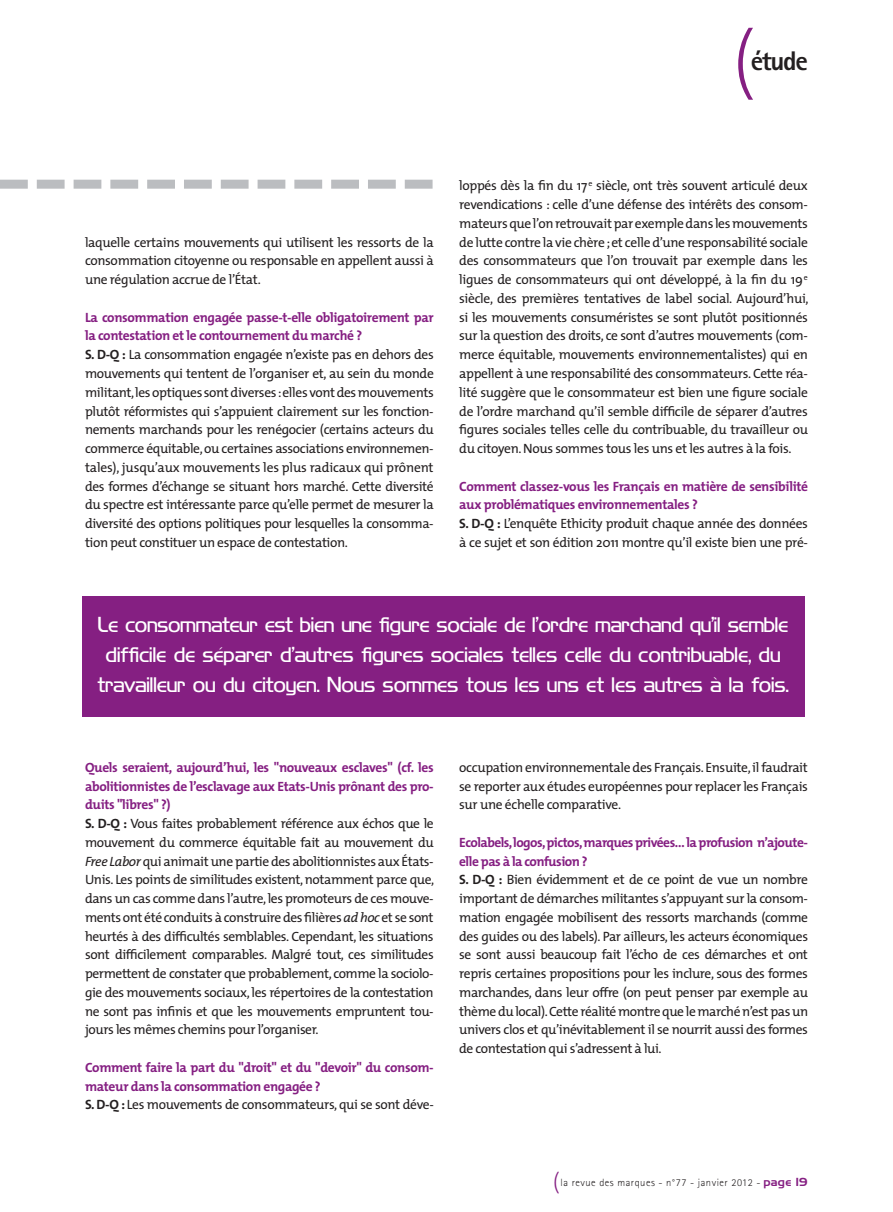
<style>
.page{position:relative;width:893px;height:1212px;background:#fff}
.page>*{position:absolute;margin:0;border:0;box-sizing:border-box;transform-origin:0 0}
.t1{font:300 75px "The Mix";color:#851f82}
.t2{font:800 27px "Rotis Sans Serif";letter-spacing:-.05em;color:#231f20}
.t3{font:19.5px/30px "Hancock Park Light Laser";color:#fff;text-align:center}
.t4{font:13.5px/18.8px "The Mix";letter-spacing:-.03em;color:#231f20}
.t5{font:700 13.5px/18.8px "The Mix";letter-spacing:-.025em;color:#851f82}
.t6{font:300 10.5px "Rotis Sans Serif";letter-spacing:.05em;color:#231f20}
.s1{font-weight:700;color:#851f82}
.s2{font-weight:700}
.s3{font-style:italic}
.s4{color:#231f20}
.s5{font-weight:400;color:#231f20}
.s6{font-family:"The Mix";font-size:22.5px;color:#851f82}
.s7{font-family:"Hancock Park Laser";font-weight:400;color:#851f82}
</style>
<div class="page">
<svg style="left:0;top:180px;width:433px;height:9px"></svg>
<div style="left:82px;top:596px;width:723px;height:121px;background:#851f82"></div>
<h1 class="t1" style="left:732px;top:31px;width:24px">(</h1>
<h2 class="t2" style="left:751px;top:52px;width:59px">étude</h2>
<p class="t4" style="left:85px;top:234px;width:350px;text-align:justify">laquelle certains mouvements qui utilisent les ressorts de la consommation citoyenne ou responsable en appellent aussi à une régulation accrue de l’État.</p>
<p class="t4" style="left:85px;top:309px;width:350px"><span class="s1">La consommation engagée passe-t-elle obligatoirement par la contestation et le contournement du marché ?<br></span><span class="s2">S. D-Q :</span> La consommation engagée n’existe pas en dehors des mouvements qui tentent de l’organiser et, au sein du monde militant, les optiques sont diverses : elles vont des mouvements plutôt réformistes qui s’appuient clairement sur les fonction&shy;nements marchands pour les renégocier (certains acteurs du commerce équitable, ou certaines associations environnemen&shy;tales), jusqu’aux mouvements les plus radicaux qui prônent des formes d’échange se situant hors marché. Cette diversité du spectre est intéressante parce qu’elle permet de mesurer la diversité des options politiques pour lesquelles la consomma&shy;tion peut constituer un espace de contestation.</p>
<p class="t4" style="left:459px;top:177px;width:351px;text-align:justify">loppés dès la fin du 17 <sup>e</sup> siècle, ont très souvent articulé deux revendications : celle d’une défense des intérêts des consom&shy;mateurs que l’on retrouvait par exemple dans les mouvements de lutte contre la vie chère ; et celle d’une responsabilité sociale des consommateurs que l’on trouvait par exemple dans les ligues de consommateurs qui ont développé, à la fin du 19 <sup>e </sup>siècle, des premières tentatives de label social. Aujourd’hui, si les mouvements consuméristes se sont plutôt positionnés sur la question des droits, ce sont d’autres mouvements (com&shy;merce équitable, mouvements environnementalistes) qui en appellent à une responsabilité des consommateurs. Cette réa&shy;lité suggère que le consommateur est bien une figure sociale de l’ordre marchand qu’il semble difficile de séparer d’autres figures sociales telles celle du contribuable, du travailleur ou du citoyen. Nous sommes tous les uns et les autres à la fois.</p>
<p class="t4" style="left:459px;top:478px;width:350px"><span class="s1">Comment classez-vous les Français en matière de sensibilité aux problématiques environnementales ?<br></span><span class="s2">S. D-Q :</span> L’enquête Ethicity produit chaque année des données à ce sujet et son édition 2011 montre qu’il existe bien une pré-</p>
<h3 class="t3" style="left:98px;top:611px;width:693px">Le consommateur est bien une figure sociale de l’ordre marchand qu’il semble difficile de séparer d’autres figures sociales telles celle du contribuable, du travailleur ou du citoyen. Nous sommes tous les uns et les autres à la fois.</h3>
<p class="t4" style="left:85px;top:759px;width:351px"><span class="s1">Quels seraient, aujourd’hui, les "nouveaux esclaves" (cf. les abolitionnistes de l’esclavage aux Etats-Unis prônant des pro&shy;duits "libres" ?)<br></span><span class="s2">S. D-Q :</span> Vous faites probablement référence aux échos que le mouvement du commerce équitable fait au mouvement du <span class="s3">Free Labor</span> qui animait une partie des abolitionnistes aux États-Unis. Les points de similitudes existent, notamment parce que, dans un cas comme dans l’autre, les promoteurs de ces mouve&shy;ments ont été conduits à construire des filières <span class="s3">ad hoc</span> et se sont heurtés à des difficultés semblables. Cependant, les situations sont difficilement comparables. Malgré tout, ces similitudes permettent de constater que probablement, comme la sociolo&shy;gie des mouvements sociaux, les répertoires de la contestation ne sont pas infinis et que les mouvements empruntent tou&shy;jours les mêmes chemins pour l’organiser.</p>
<p class="t5" style="left:85px;top:1059px;width:350px">Comment faire la part du "droit" et du "devoir" du consom&shy;mateur dans la consommation engagée ?<br><span class="s4">S. D-Q :</span> <span class="s5">Les mouvements de consommateurs, qui se sont déve-</span></p>
<p class="t4" style="left:459px;top:759px;width:350px;text-align:justify">occupation environnementale des Français. Ensuite, il faudrait se reporter aux études européennes pour replacer les Français sur une échelle comparative.</p>
<p class="t4" style="left:459px;top:834px;width:350px"><span class="s1">Ecolabels, logos, pictos, marques privées… la profusion n’ajoute&shy;elle pas à la confusion ?<br></span><span class="s2">S. D-Q :</span> Bien évidemment et de ce point de vue un nombre important de démarches militantes s’appuyant sur la consom&shy;mation engagée mobilisent des ressorts marchands (comme des guides ou des labels). Par ailleurs, les acteurs économiques se sont aussi beaucoup fait l’écho de ces démarches et ont repris certaines propositions pour les inclure, sous des formes marchandes, dans leur offre (on peut penser par exemple au thème du local). Cette réalité montre que le marché n’est pas un univers clos et qu’inévitablement il se nourrit aussi des formes de contestation qui s’adressent à lui.</p>
<p class="t6" style="left:553px;top:1179px;width:257px"><span class="s6">(</span>la revue des marques - n°77 - janvier 2012 - <span class="s7">page 19</span></p>
</div>
